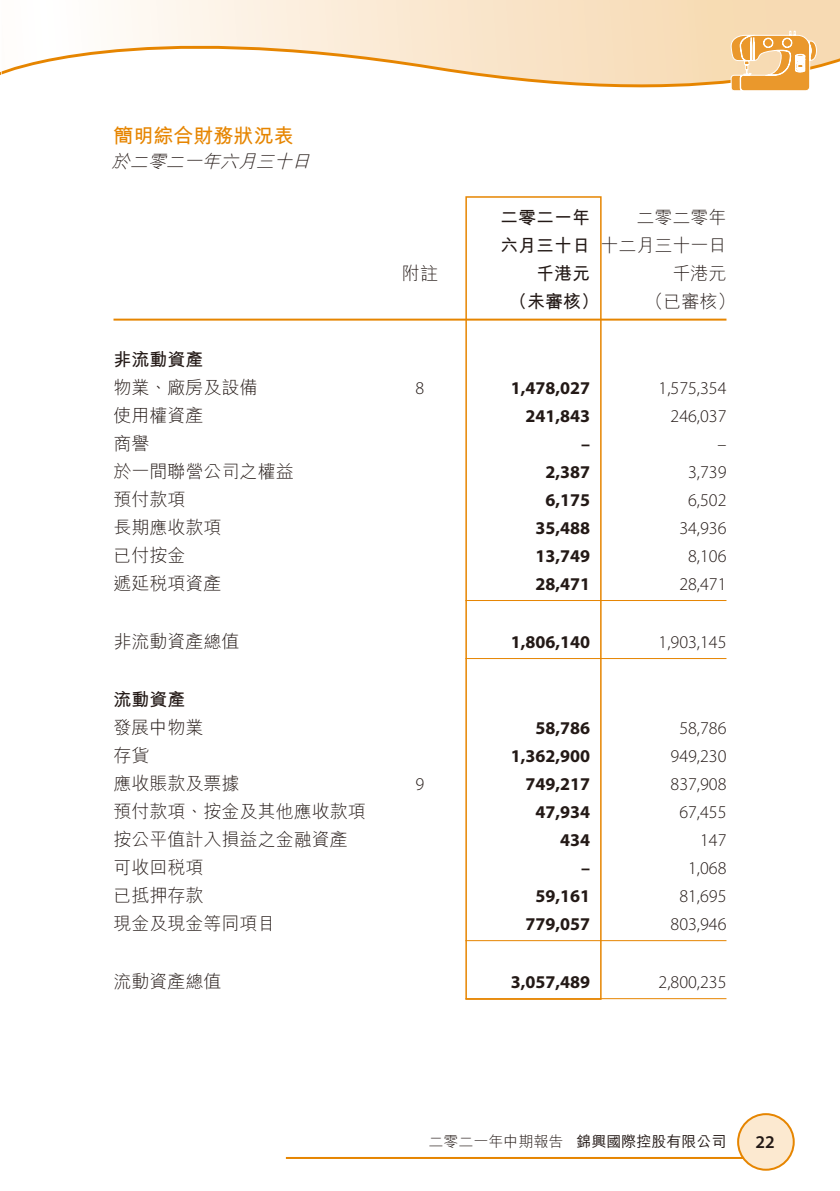
<style>
.page{position:relative;width:840px;height:1191px;background:#fff}
.page>*{position:absolute;margin:0;border:0;box-sizing:border-box;transform-origin:0 0}
.Subhead_1{font:700 20px "M Hei HK";color:#e68500}
.Table_2_colume_Note{font:300 18px "M Hei HK";color:#231916}
.Table_2_colume_Note-2{font:300 18px "Myriad Pro";color:#231916}
.Table_2_colume_Note-3{font:700 18px "Myriad Pro";color:#231916}
.Table_2_colume_Note-4{font:700 18px "M Hei HK";color:#231916}
.Table_2_colume_Note-5{font:italic 300 18px "M Hei HK";color:#231916}
.t1{font:600 18px "Myriad Pro";color:#231916}
.t2{font:500 15px "M Hei HK";color:#231916}
.t3{font:300 15px "M Hei HK";color:#231916}
</style>
<div class="page">
<hr style="left:286px;top:1157px;width:473px;height:2px;background:#e68500">
<div style="left:737px;top:1114px;width:56px;height:55px;background:#fce9d0;border-radius:50%"></div>
<div style="left:736px;top:1113px;width:58px;height:57px;border:2px solid #e68500;border-radius:50%"></div>
<svg style="left:124px;top:0;width:715px;height:17px;background:#f9e6cc"></svg>
<svg style="left:2px;top:17px;width:837px;height:71px"></svg>
<svg style="left:730px;top:22px;width:86px;height:69px;background:#f2c181"></svg>
<div style="left:465px;top:196px;width:136px;height:803px;background:#fff;border:2px solid #e68500"></div>
<hr style="left:113px;top:318px;width:613px;height:2px;background:#e68500">
<hr style="left:465px;top:600px;width:261px;height:1px;background:#e68500">
<hr style="left:465px;top:658px;width:261px;height:1px;background:#e68500">
<hr style="left:465px;top:940px;width:261px;height:1px;background:#e68500">
<hr style="left:465px;top:998px;width:261px;height:1px;background:#e68500">
<p class="Subhead_1" style="left:113px;top:121px;width:181px">簡明綜合財務狀況表</p>
<p class="Table_2_colume_Note-5" style="left:112px;top:152px;width:204px">於二零二一年六月三十日</p>
<p class="Table_2_colume_Note-4" style="left:500px;top:204px;width:91px">二零二一年</p>
<p class="Table_2_colume_Note" style="left:636px;top:208px;width:91px">二零二零年</p>
<p class="Table_2_colume_Note-4" style="left:500px;top:232px;width:91px">六月三十日</p>
<p class="Table_2_colume_Note" style="left:600px;top:236px;width:127px">十二月三十一日</p>
<p class="Table_2_colume_Note" style="left:402px;top:264px;width:37px">附註</p>
<p class="Table_2_colume_Note-4" style="left:536px;top:260px;width:55px">千港元</p>
<p class="Table_2_colume_Note" style="left:672px;top:264px;width:55px">千港元</p>
<p class="Table_2_colume_Note-4" style="left:509px;top:288px;width:92px">（未審核）</p>
<p class="Table_2_colume_Note" style="left:645px;top:292px;width:91px">（已審核(</p>
<p class="Table_2_colume_Note-4" style="left:113px;top:346px;width:91px">非流動資產</p>
<p class="Table_2_colume_Note" style="left:113px;top:378px;width:146px">物業、廠房及設備</p>
<p class="Table_2_colume_Note-2" style="left:415px;top:377px;width:10px">8</p>
<p class="Table_2_colume_Note-3" style="left:510px;top:376px;width:81px">1,478,027</p>
<p class="Table_2_colume_Note-2" style="left:658px;top:377px;width:69px">1,575,354</p>
<p class="Table_2_colume_Note" style="left:113px;top:406px;width:91px">使用權資產</p>
<p class="Table_2_colume_Note-3" style="left:525px;top:404px;width:66px">241,843</p>
<p class="Table_2_colume_Note-2" style="left:670px;top:405px;width:57px">246,037</p>
<p class="Table_2_colume_Note" style="left:113px;top:434px;width:37px">商譽</p>
<p class="Table_2_colume_Note-3" style="left:581px;top:432px;width:10px">–</p>
<p class="Table_2_colume_Note-2" style="left:717px;top:433px;width:10px">–</p>
<p class="Table_2_colume_Note" style="left:113px;top:462px;width:181px">於一間聯營公司之權益</p>
<p class="Table_2_colume_Note-3" style="left:545px;top:460px;width:46px">2,387</p>
<p class="Table_2_colume_Note-2" style="left:687px;top:461px;width:40px">3,739</p>
<p class="Table_2_colume_Note" style="left:113px;top:490px;width:73px">預付款項</p>
<p class="Table_2_colume_Note-3" style="left:545px;top:488px;width:46px">6,175</p>
<p class="Table_2_colume_Note-2" style="left:687px;top:489px;width:40px">6,502</p>
<p class="Table_2_colume_Note" style="left:113px;top:518px;width:109px">長期應收款項</p>
<p class="Table_2_colume_Note-3" style="left:535px;top:516px;width:56px">35,488</p>
<p class="Table_2_colume_Note-2" style="left:679px;top:517px;width:49px">34,936</p>
<p class="Table_2_colume_Note" style="left:113px;top:546px;width:73px">已付按金</p>
<p class="Table_2_colume_Note-3" style="left:535px;top:544px;width:56px">13,749</p>
<p class="Table_2_colume_Note-2" style="left:687px;top:545px;width:40px">8,106</p>
<p class="Table_2_colume_Note" style="left:113px;top:574px;width:109px">遞延稅項資產</p>
<p class="Table_2_colume_Note-3" style="left:535px;top:572px;width:56px">28,471</p>
<p class="Table_2_colume_Note-2" style="left:679px;top:573px;width:49px">28,471</p>
<p class="Table_2_colume_Note" style="left:113px;top:632px;width:127px">非流動資產總值</p>
<p class="Table_2_colume_Note-3" style="left:510px;top:630px;width:81px">1,806,140</p>
<p class="Table_2_colume_Note-2" style="left:658px;top:631px;width:69px">1,903,145</p>
<p class="Table_2_colume_Note-4" style="left:113px;top:686px;width:73px">流動資產</p>
<p class="Table_2_colume_Note" style="left:113px;top:718px;width:91px">發展中物業</p>
<p class="Table_2_colume_Note-3" style="left:535px;top:716px;width:56px">58,786</p>
<p class="Table_2_colume_Note-2" style="left:679px;top:717px;width:49px">58,786</p>
<p class="Table_2_colume_Note" style="left:113px;top:746px;width:37px">存貨</p>
<p class="Table_2_colume_Note-3" style="left:510px;top:744px;width:81px">1,362,900</p>
<p class="Table_2_colume_Note-2" style="left:670px;top:745px;width:57px">949,230</p>
<p class="Table_2_colume_Note" style="left:113px;top:774px;width:127px">應收賬款及票據</p>
<p class="Table_2_colume_Note-2" style="left:415px;top:773px;width:10px">9</p>
<p class="Table_2_colume_Note-3" style="left:525px;top:772px;width:66px">749,217</p>
<p class="Table_2_colume_Note-2" style="left:670px;top:773px;width:57px">837,908</p>
<p class="Table_2_colume_Note" style="left:113px;top:802px;width:253px">預付款項、按金及其他應收款項</p>
<p class="Table_2_colume_Note-3" style="left:535px;top:800px;width:56px">47,934</p>
<p class="Table_2_colume_Note-2" style="left:679px;top:801px;width:49px">67,455</p>
<p class="Table_2_colume_Note" style="left:113px;top:830px;width:235px">按公平值計入損益之金融資產</p>
<p class="Table_2_colume_Note-3" style="left:560px;top:828px;width:31px">434</p>
<p class="Table_2_colume_Note-2" style="left:699px;top:829px;width:28px">147</p>
<p class="Table_2_colume_Note" style="left:113px;top:858px;width:91px">可收回稅項</p>
<p class="Table_2_colume_Note-3" style="left:581px;top:856px;width:10px">–</p>
<p class="Table_2_colume_Note-2" style="left:687px;top:857px;width:40px">1,068</p>
<p class="Table_2_colume_Note" style="left:113px;top:886px;width:91px">已抵押存款</p>
<p class="Table_2_colume_Note-3" style="left:535px;top:884px;width:56px">59,161</p>
<p class="Table_2_colume_Note-2" style="left:679px;top:885px;width:49px">81,695</p>
<p class="Table_2_colume_Note" style="left:113px;top:914px;width:163px">現金及現金等同項目</p>
<p class="Table_2_colume_Note-3" style="left:525px;top:912px;width:66px">779,057</p>
<p class="Table_2_colume_Note-2" style="left:670px;top:913px;width:57px">803,946</p>
<p class="Table_2_colume_Note" style="left:113px;top:972px;width:109px">流動資產總值</p>
<p class="Table_2_colume_Note-3" style="left:510px;top:970px;width:81px">3,057,489</p>
<p class="Table_2_colume_Note-2" style="left:658px;top:971px;width:69px">2,800,235</p>
<p class="t3" style="left:428px;top:1134px;width:136px">二零二一年中期報告</p>
<p class="t2" style="left:576px;top:1130px;width:151px">錦興國際控股有限公司</p>
<p class="t1" style="left:755px;top:1130px;width:21px">22</p>
</div>
